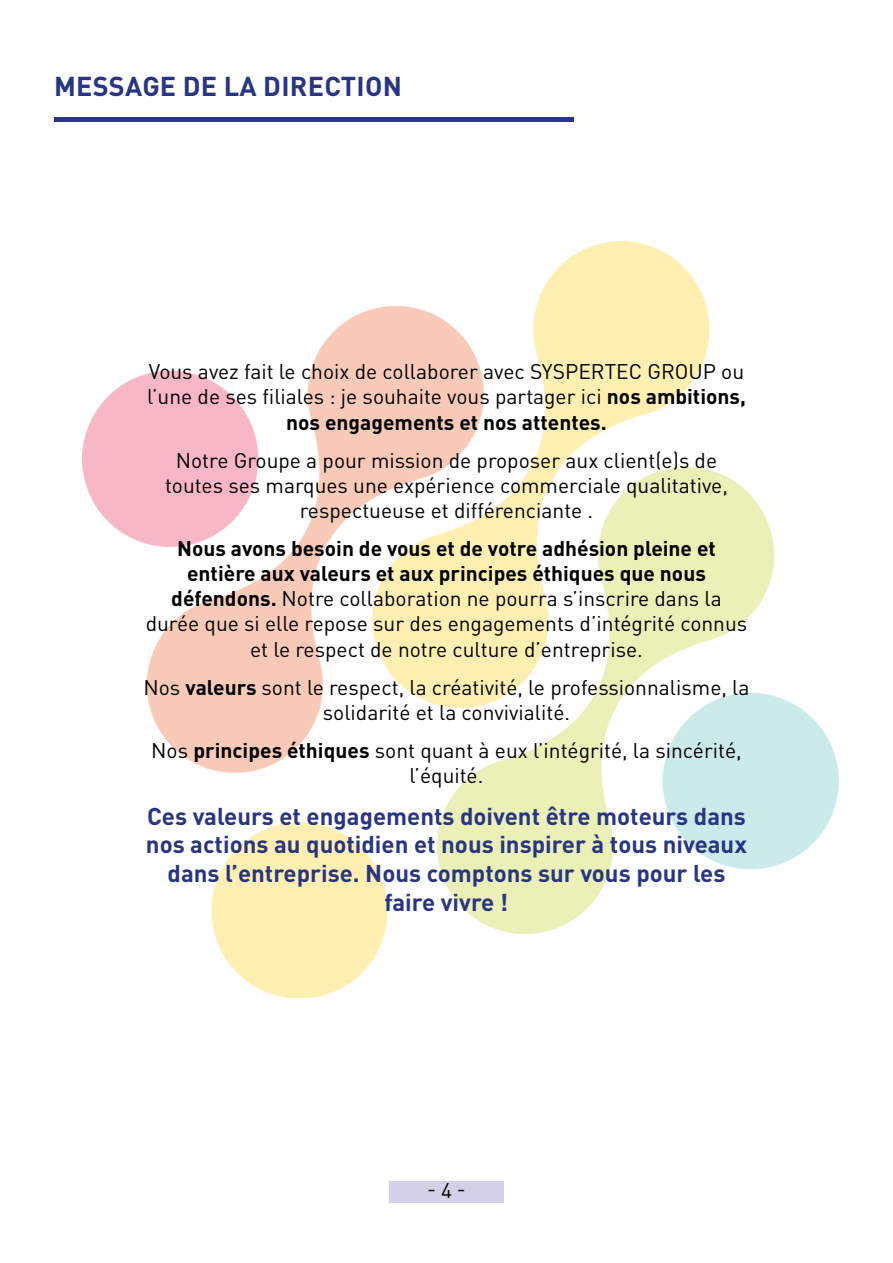
<style>
.page{position:relative;width:893px;height:1263px;background:#fff}
.page>*{position:absolute;margin:0;border:0;box-sizing:border-box;transform-origin:0 0}
.t1{font:700 27px "DIN Pro";letter-spacing:.01em;color:#283583}
.t2{font:700 24px/28.8px "DIN Pro";color:#283583;text-align:center}
.t3{font:21px/25.2px "DIN Pro";color:#000;text-align:center}
.s1{font-weight:700}
</style>
<div class="page">
<img style="left:82px;top:242px;width:757px;height:755px">
<hr style="left:55px;top:118px;width:519px;height:4px;background:#283583">
<div style="left:389px;top:1182px;width:115px;height:21px;background:#d3d0e7"></div>
<p class="t1" style="left:54px;top:68px;width:349px">MESSAGE DE LA DIRECTION</p>
<p class="t3" style="left:147px;top:358px;width:600px">Vous avez fait le choix de collaborer avec SYSPERTEC GROUP ou l’une de ses filiales : je souhaite vous partager ici <span class="s1">nos ambitions, nos engagements et nos attentes.</span></p>
<p class="t3" style="left:165px;top:446px;width:564px">Notre Groupe a pour mission de proposer aux client(e)s de toutes ses marques une expérience commerciale qualitative, respectueuse et différenciante .</p>
<p class="t3" style="left:146px;top:535px;width:603px"><span class="s1">Nous avons besoin de vous et de votre adhésion pleine et entière aux valeurs et aux principes éthiques que nous défendons.</span> Notre collaboration ne pourra s’inscrire dans la durée que si elle repose sur des engagements d’intégrité connus et le respect de notre culture d’entreprise.</p>
<p class="t3" style="left:143px;top:674px;width:608px">Nos <span class="s1">valeurs</span> sont le respect, la créativité, le professionnalisme, la solidarité et la convivialité.</p>
<p class="t3" style="left:151px;top:737px;width:592px">Nos <span class="s1">principes éthiques</span> sont quant à eux l’intégrité, la sincérité, l’équité.</p>
<p class="t2" style="left:146px;top:800px;width:603px">Ces valeurs et engagements doivent être moteurs dans nos actions au quotidien et nous inspirer à tous niveaux dans l’entreprise. Nous comptons sur vous pour les faire vivre !</p>
<p class="t3" style="left:427px;top:1177px;width:40px">-4-</p>
</div>
